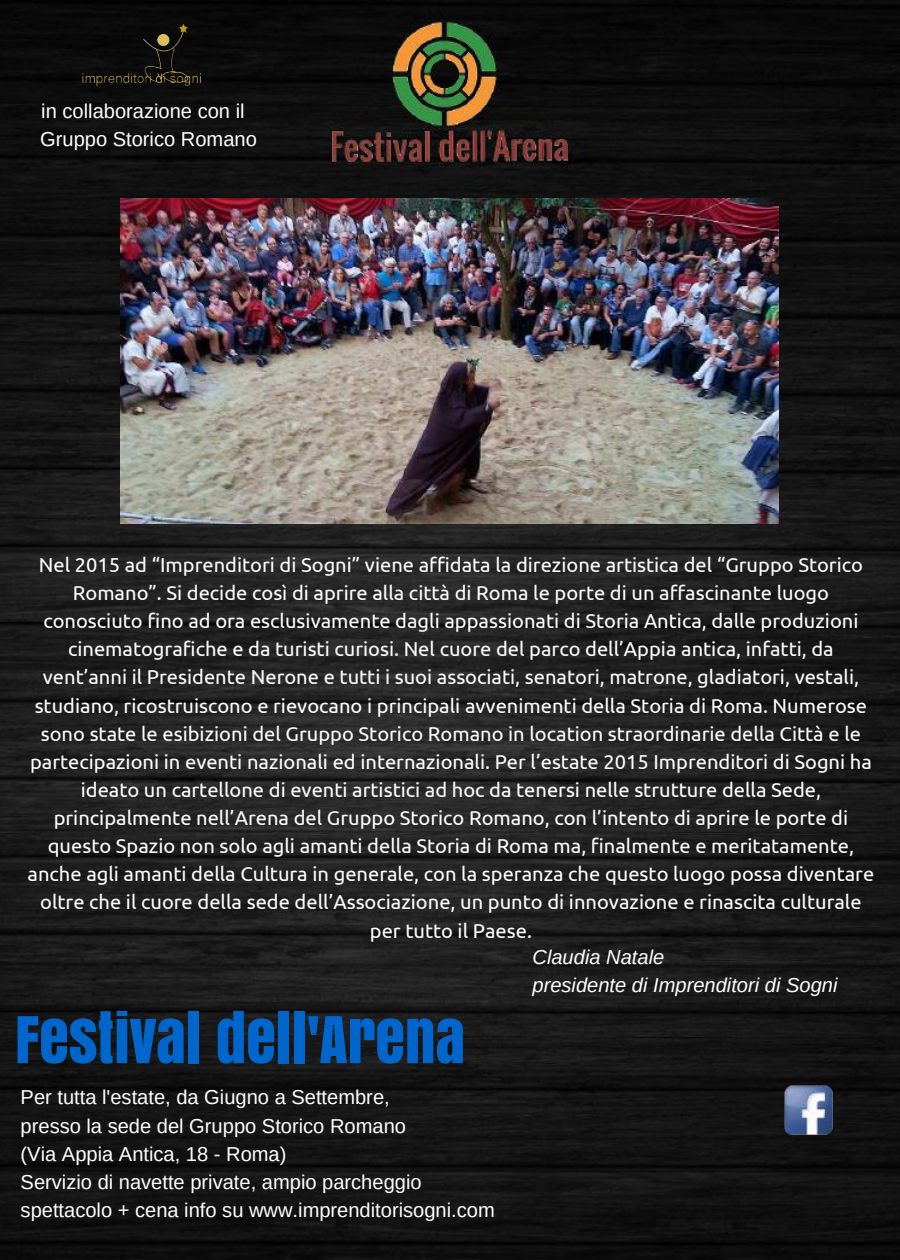
<style>
.page{position:relative;width:900px;height:1260px;background:#fff}
.page>*{position:absolute;margin:0;border:0;box-sizing:border-box;transform-origin:0 0}
.t1{font:60.5px "Anton";color:#06c}
.t2{font:20px/28px "Ubuntu";color:#fff;text-align:center}
.t3{font:20px/28px "Arimo";color:#fff}
.t4{font:italic 20px/28px "Arimo";color:#fff}
</style>
<div class="page">
<img style="left:0;top:0;width:900px;height:1260px">
<img style="left:780px;top:1082px;width:56px;height:56px">
<img style="left:64px;top:0;width:155px;height:109px">
<img style="left:120px;top:199px;width:658px;height:324px">
<p class="t3" style="left:40px;top:97px;width:218px">in collaborazione con il<br>Gruppo Storico Romano</p>
<p class="t2" style="left:28px;top:550px;width:848px">Nel 2015 ad “Imprenditori di Sogni” viene affidata la direzione artistica del “Gruppo Storico Romano”. Si decide così di aprire alla città di Roma le porte di un affascinante luogo conosciuto fino ad ora esclusivamente dagli appassionati di Storia Antica, dalle produzioni cinematografiche e da turisti curiosi. Nel cuore del parco dell’Appia antica, infatti, da vent’anni il Presidente Nerone e tutti i suoi associati, senatori, matrone, gladiatori, vestali, studiano, ricostruiscono e rievocano i principali avvenimenti della Storia di Roma. Numerose sono state le esibizioni del Gruppo Storico Romano in location straordinarie della Città e le partecipazioni in eventi nazionali ed internazionali. Per l’estate 2015 Imprenditori di Sogni ha ideato un cartellone di eventi artistici ad hoc da tenersi nelle strutture della Sede, principalmente nell’Arena del Gruppo Storico Romano, con l’intento di aprire le porte di questo Spazio non solo agli amanti della Storia di Roma ma, finalmente e meritatamente, anche agli amanti della Cultura in generale, con la speranza che questo luogo possa diventare oltre che il cuore della sede dell’Associazione, un punto di innovazione e rinascita culturale per tutto il Paese.</p>
<p class="t4" style="left:532px;top:943px;width:306px">Claudia Natale<br>presidente di Imprenditori di Sogni</p>
<h1 class="t1" style="left:15px;top:994px;width:452px">FESTIVAL DELL'ARENA</h1>
<p class="t3" style="left:21px;top:1083px;width:476px">Per tutta l'estate, da Giugno a Settembre,<br>presso la sede del Gruppo Storico Romano<br>(Via Appia Antica, 18 - Roma)<br>Servizio di navette private, ampio parcheggio spettacolo + cena info su www.imprenditorisogni.com</p>
</div>
